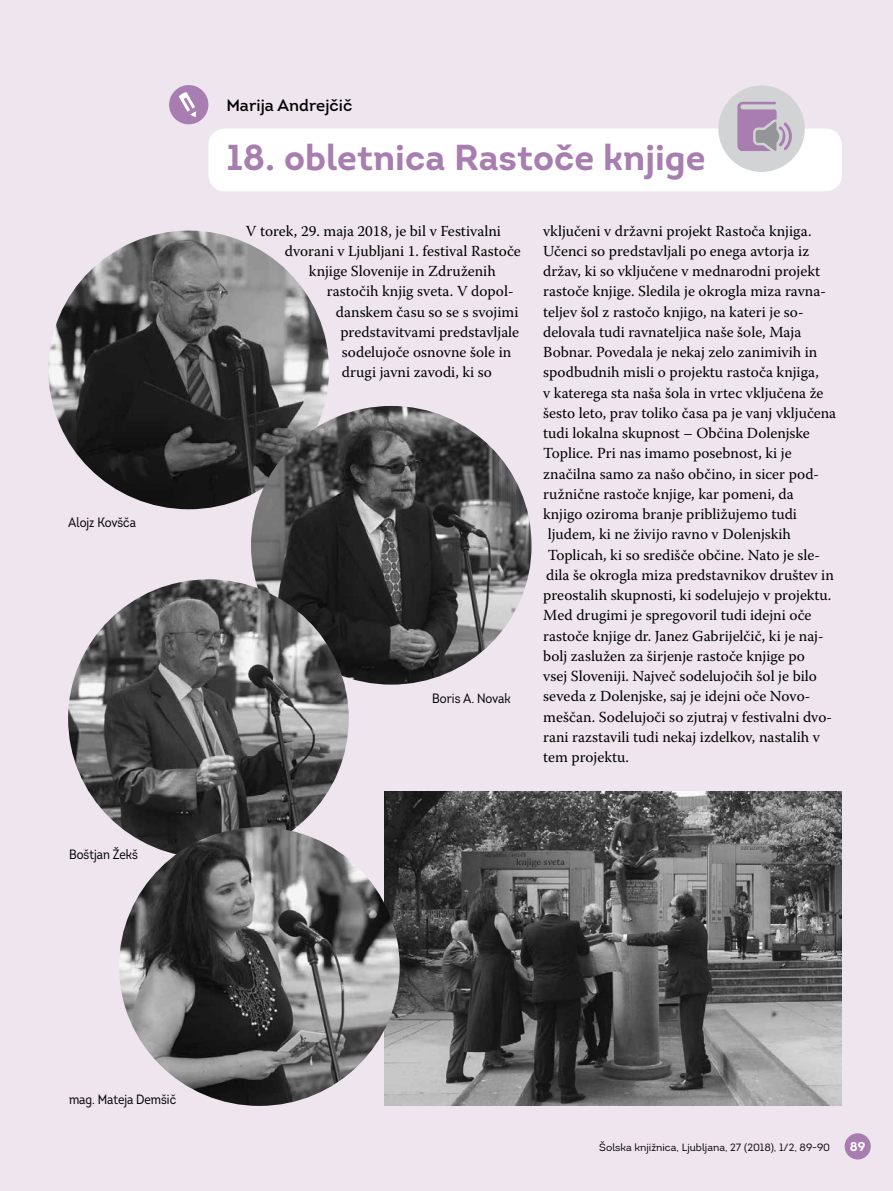
<style>
.page{position:relative;width:893px;height:1191px;background:#eee5ef}
.page>*{position:absolute;margin:0;border:0;box-sizing:border-box;transform-origin:0 0}
.t1{font:700 36px "Intro";color:#a87eb1}
.t2{font:16.5px "Intro";color:#000}
.t3{font:15.3px/20.2px "Warnock Pro";color:#000}
.t4{font:13.5px "Intro Cond";color:#000}
.t5{font:700 12.75px "Intro";color:#fff}
.t6{font:10.5px "Intro";color:#000}
</style>
<div class="page">
<div style="left:845px;top:1133px;width:26px;height:26px;background:#a87eb1;border-radius:50%"></div>
<div style="left:208px;top:128px;width:634px;height:63px;background:#fff;border-radius:17px"></div>
<div style="left:718px;top:85px;width:87px;height:87px;background:#d1d3d4;border-radius:50%"></div>
<svg style="left:737px;top:102px;width:55px;height:49px"></svg>
<div style="left:169px;top:85px;width:39px;height:39px;background:#a87eb1;border-radius:50%"></div>
<svg style="left:179px;top:92px;width:17px;height:25px"></svg>
<img style="left:48px;top:230px;width:281px;height:279px">
<img style="left:251px;top:406px;width:281px;height:278px">
<img style="left:68px;top:579px;width:281px;height:248px">
<img style="left:385px;top:791px;width:457px;height:315px">
<img style="left:119px;top:827px;width:281px;height:279px">
<p class="t4" style="left:68px;top:514px;width:69px">Alojz Kovšča</p>
<p class="t4" style="left:69px;top:846px;width:70px">Boštjan Žekš</p>
<p class="t2" style="left:226px;top:95px;width:127px">Marija Andrejčič</p>
<h1 class="t1" style="left:226px;top:135px;width:481px">18. obletnica Rastoče knjige</h1>
<p class="t3" style="left:246px;top:220px;width:257px">V torek, 29. maja 2018, je bil v Festivalni</p>
<p class="t3" style="left:285px;top:240px;width:237px">dvorani v Ljubljani 1. festival Rastoče</p>
<p class="t3" style="left:309px;top:261px;width:188px">knjige Slovenije in Združenih</p>
<p class="t3" style="left:327px;top:281px;width:188px">rastočih knjig sveta. V dopol-</p>
<p class="t3" style="left:336px;top:301px;width:184px">danskem času so se s svojimi</p>
<p class="t3" style="left:340px;top:321px;width:180px">predstavitvami predstavljale</p>
<p class="t3" style="left:342px;top:342px;width:171px">sodelujoče osnovne šole in</p>
<p class="t3" style="left:342px;top:362px;width:152px">drugi javni zavodi, ki so</p>
<p class="t4" style="left:432px;top:690px;width:80px">Boris A. Novak</p>
<p class="t3" style="left:543px;top:220px;width:295px">vključeni v državni projekt Rastoča knjiga.<br>Učenci so predstavljali po enega avtorja iz držav, ki so vključene v mednarodni projekt rastoče knjige. Sledila je okrogla miza ravna&shy;teljev šol z rastočo knjigo, na kateri je so&shy;delovala tudi ravnateljica naše šole, Maja Bobnar. Povedala je nekaj zelo zanimivih in spodbudnih misli o projektu rastoča knjiga,<br>v katerega sta naša šola in vrtec vključena že šesto leto, prav toliko časa pa je vanj vključena tudi lokalna skupnost – Občina Dolenjske Toplice. Pri nas imamo posebnost, ki je značilna samo za našo občino, in sicer pod&shy;ružnične rastoče knjige, kar pomeni, da knjigo oziroma branje približujemo tudi ljudem, ki ne živijo ravno v Dolenjskih Toplicah, ki so središče občine. Nato je sle&shy;dila še okrogla miza predstavnikov društev in preostalih skupnosti, ki sodelujejo v projektu.<br>Med drugimi je spregovoril tudi idejni oče rastoče knjige dr. Janez Gabrijelčič, ki je naj&shy;bolj zaslužen za širjenje rastoče knjige po<br>vsej Sloveniji. Največ sodelujočih šol je bilo seveda z Dolenjske, saj je idejni oče Novo&shy;meščan. Sodelujoči so zjutraj v festivalni dvo&shy;rani razstavili tudi nekaj izdelkov, nastalih v tem projektu.</p>
<p class="t4" style="left:69px;top:1091px;width:109px">mag. Mateja Demšič</p>
<p class="t6" style="left:599px;top:1140px;width:232px">Šolska knjižnica, Ljubljana, 27 (2018), 1/2, 89-90</p>
<p class="t5" style="left:850px;top:1137px;width:17px">89</p>
</div>
